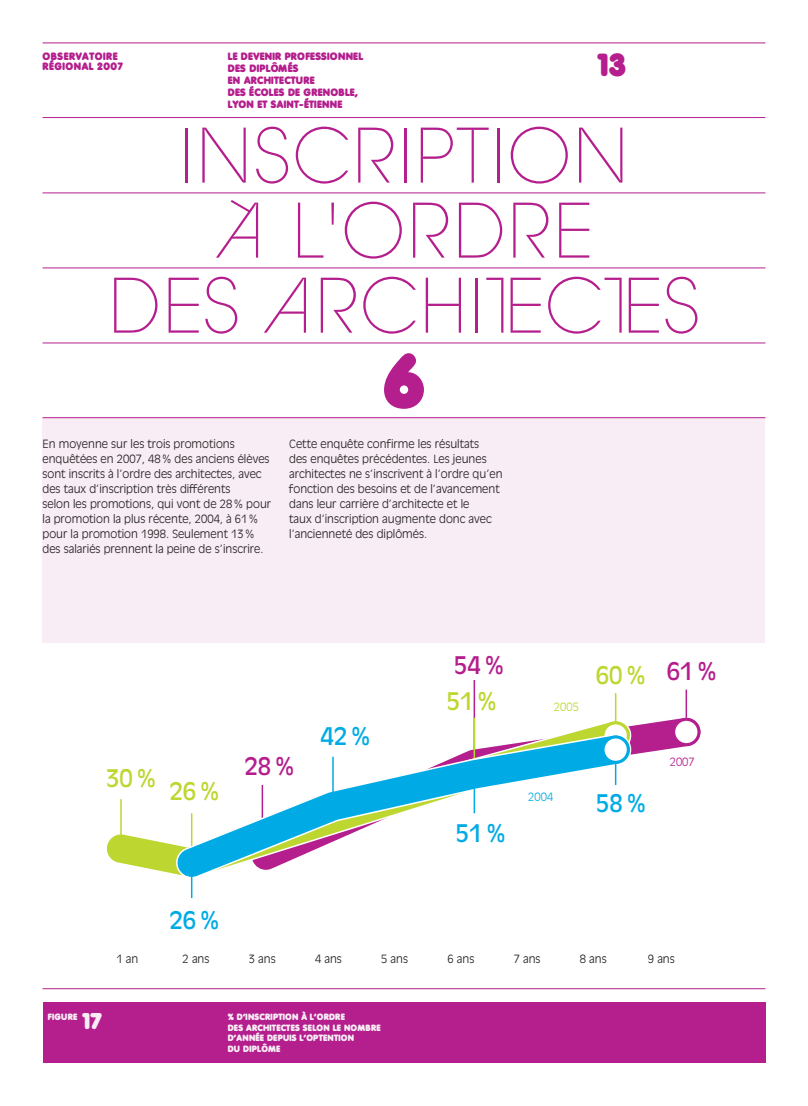
<style>
.page{position:relative;width:808px;height:1106px;background:#fff}
.page>*{position:absolute;margin:0;border:0;box-sizing:border-box;transform-origin:0 0}
.t1{font:200 75px/75px "Avant Garde";color:#b41e8d;text-align:center}
.t2{font:900 75px "VAG Rounded";color:#b41e8d}
.t3{font:900 31.5px "VAG Rounded";color:#b41e8d}
.t4{font:24px "Antique Olive";color:#bed630}
.t5{font:24px "Antique Olive";color:#00abe5}
.t6{font:24px "Antique Olive";color:#b41e8d}
.t7{font:900 22.5px "VAG Rounded";color:#f8edf5}
.t8{font:300 11.25px/15px "Antique Olive";color:#231f20}
.t9{font:300 11.25px "Antique Olive";color:#b41e8d}
.t10{font:300 11.25px "Antique Olive";color:#bed630}
.t11{font:300 11.25px "Antique Olive";color:#00abe5}
.t12{font:900 10.5px/12px "VAG Rounded";letter-spacing:.025em;color:#b41e8d}
.t13{font:900 10.5px/10.5px "VAG Rounded";letter-spacing:.05em;color:#b41e8d}
.t14{font:900 9px/10.5px "VAG Rounded";letter-spacing:.025em;color:#f8edf5}
.s1{font-family:"Avant Garde Lig"}
</style>
<div class="page">
<div style="left:43px;top:418px;width:722px;height:224px;background:#f8edf5"></div>
<hr style="left:43px;top:193px;width:722px;height:1px;background:#b41e8d">
<hr style="left:43px;top:43px;width:722px;height:1px;background:#b41e8d">
<hr style="left:43px;top:117px;width:722px;height:1px;background:#b41e8d">
<hr style="left:43px;top:268px;width:722px;height:1px;background:#b41e8d">
<hr style="left:43px;top:343px;width:722px;height:1px;background:#b41e8d">
<hr style="left:43px;top:417px;width:722px;height:1px;background:#b41e8d">
<div style="left:43px;top:1003px;width:722px;height:60px;background:#b41e8d"></div>
<hr style="left:43px;top:988px;width:722px;height:1px;background:#b41e8d">
<svg style="left:473px;top:716px;width:228px;height:39px"></svg>
<svg style="left:107px;top:720px;width:526px;height:154px"></svg>
<hr style="left:685px;top:689px;width:2px;height:29px;background:#b41e8d">
<hr style="left:120px;top:799px;width:2px;height:42px;background:#bed630">
<svg style="left:672px;top:718px;width:28px;height:28px"></svg>
<hr style="left:474px;top:680px;width:1px;height:76px;background:#b41e8d">
<hr style="left:474px;top:718px;width:1px;height:49px;background:#bed630">
<svg style="left:176px;top:734px;width:456px;height:144px"></svg>
<hr style="left:474px;top:767px;width:1px;height:46px;background:#00abe5">
<svg style="left:601px;top:693px;width:29px;height:92px"></svg>
<hr style="left:191px;top:855px;width:1px;height:43px;background:#00abe5">
<hr style="left:332px;top:756px;width:2px;height:43px;background:#00abe5">
<p class="t13" style="left:43px;top:50px;width:82px">OBSERVATOIRE<br>RÉGIONAL 2007</p>
<p class="t12" style="left:228px;top:50px;width:137px">LE DEVENIR PROFESSIONNEL<br>DES DIPLÔMÉS<br>EN ARCHITECTURE<br>DES ÉCOLES DE GRENOBLE,<br>LYON ET SAINT-ÉTIENNE</p>
<h2 class="t3" style="left:598px;top:46px;width:29px">13</h2>
<h1 class="t1" style="left:107px;top:119px;width:596px">INSCRIPTION<br><span class="s1">À</span> L'ORDRE<br>DES <span class="s1">A</span>RCHI<span class="s1">6</span>EC<span class="s1">6</span>ES</h1>
<h1 class="t2" style="left:384px;top:336px;width:42px">6</h1>
<p class="t8" style="left:43px;top:436px;width:230px">En moyenne sur les trois promotions enquêtées en 2007, 48% des anciens élèves sont inscrits à l’ordre des architectes, avec des taux d’inscription très différents<br>selon les promotions, qui vont de 28% pour la promotion la plus récente, 2004, à 61% pour la promotion 1998. Seulement 13% des salariés prennent la peine de s’inscrire.</p>
<p class="t8" style="left:289px;top:436px;width:215px">Cette enquête confirme les résultats<br>des enquêtes précédentes. Les jeunes architectes ne s’inscrivent à l’ordre qu’en fonction des besoins et de l’avancement dans leur carrière d’architecte et le<br>taux d’inscription augmente donc avec l’ancienneté des diplômés.</p>
<h3 class="t4" style="left:106px;top:768px;width:53px">30%</h3>
<h3 class="t4" style="left:170px;top:781px;width:53px">26%</h3>
<h3 class="t6" style="left:244px;top:756px;width:53px">28%</h3>
<h3 class="t5" style="left:320px;top:726px;width:53px">42%</h3>
<h3 class="t5" style="left:170px;top:910px;width:53px">26%</h3>
<h3 class="t6" style="left:454px;top:655px;width:53px">54%</h3>
<h3 class="t4" style="left:447px;top:691px;width:53px">51%</h3>
<h3 class="t5" style="left:456px;top:823px;width:53px">51%</h3>
<p class="t10" style="left:554px;top:701px;width:27px">2005</p>
<h3 class="t4" style="left:596px;top:665px;width:123px">60% <sup>61%</sup></h3>
<p class="t11" style="left:528px;top:791px;width:27px">2004</p>
<h3 class="t5" style="left:596px;top:793px;width:53px">58%</h3>
<p class="t9" style="left:670px;top:757px;width:27px">2007</p>
<p class="t8" style="left:116px;top:951px;width:23px">1 an</p>
<p class="t8" style="left:183px;top:951px;width:28px">2 ans</p>
<p class="t8" style="left:249px;top:951px;width:28px">3 ans</p>
<p class="t8" style="left:315px;top:951px;width:28px">4 ans</p>
<p class="t8" style="left:381px;top:951px;width:28px">5 ans</p>
<p class="t8" style="left:447px;top:951px;width:28px">6 ans</p>
<p class="t8" style="left:514px;top:951px;width:28px">7 ans</p>
<p class="t8" style="left:580px;top:951px;width:28px">8 ans</p>
<p class="t8" style="left:648px;top:951px;width:28px">9 ans</p>
<p class="t14" style="left:48px;top:1011px;width:31px">FIGURE</p>
<h3 class="t7" style="left:83px;top:1007px;width:20px">17</h3>
<p class="t14" style="left:228px;top:1011px;width:154px">% D’INSCRIPTION À L’ORDRE<br>DES ARCHITECTES SELON LE NOMBRE<br>D’ANNÉE DEPUIS L’OPTENTION<br>DU DIPLÔME</p>
</div>
